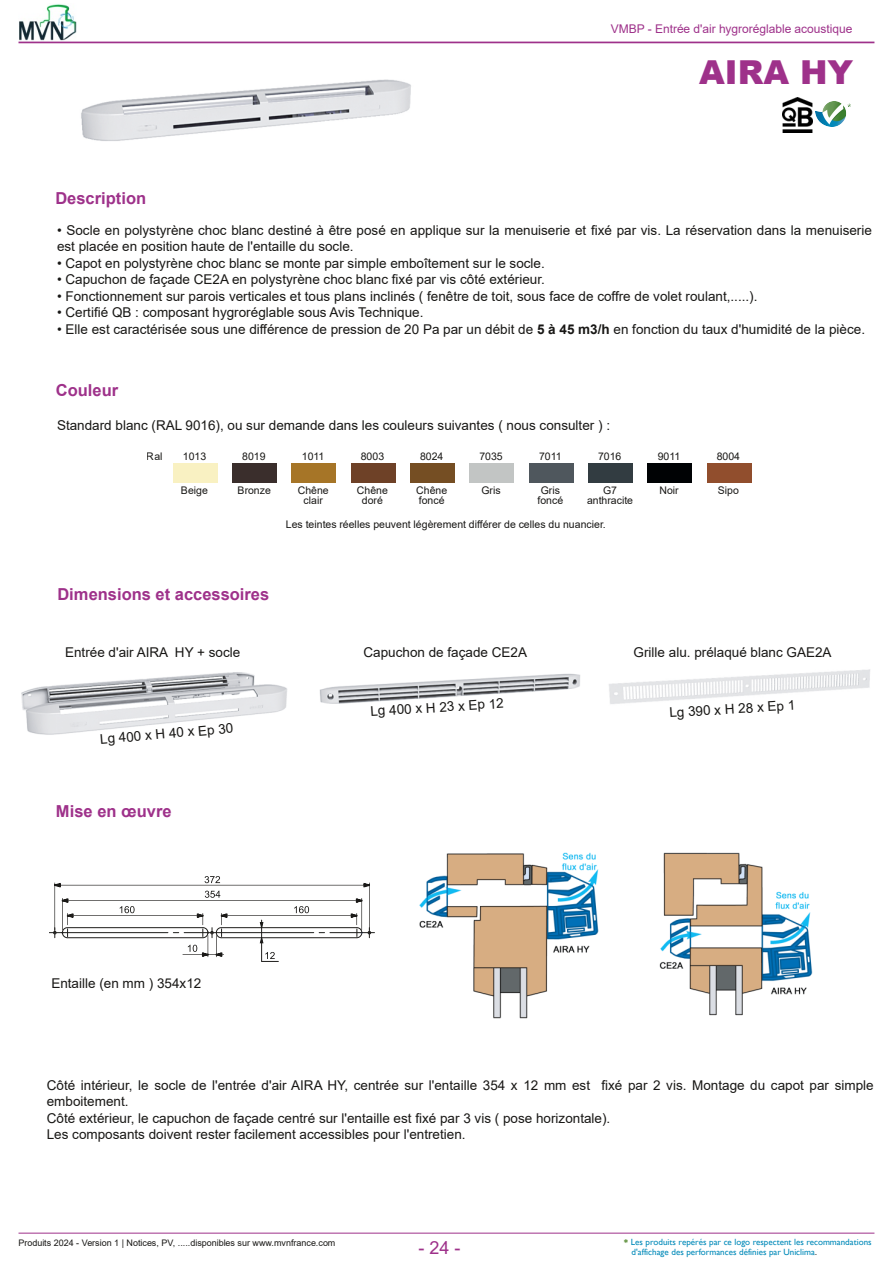
<style>
.page{position:relative;width:893px;height:1263px;background:#fff}
.page>*{position:absolute;margin:0;border:0;box-sizing:border-box;transform-origin:0 0}
.t1{font:900 33px "Arial";color:#9e318a}
.t2{font:18px "Arial";color:#9e318a}
.t3{font:700 16.5px "Arial";color:#9e318a}
.t4{font:13.5px/16.5px "Arial";color:#181715}
.t5{font:12px "Arial";letter-spacing:-.005em;color:#9e318a}
.t6{font:10.5px/10.5px "Arial";color:#181715;text-align:center}
.t7{font:9px/10.5px "Gill Sans";color:#028ab9}
.t8{font:9px "Arial";letter-spacing:-.005em;color:#181715}
.s1{font-weight:700}
.s2{font-family:"Garamond";font-weight:700;color:#437e1b}
.s3{font-family:"Arial";color:#181715}
</style>
<div class="page">
<hr style="left:19px;top:42px;width:855px;height:1px;background:#9e318a">
<img style="left:815px;top:102px;width:36px;height:25px">
<img style="left:19px;top:4px;width:58px;height:37px">
<hr style="left:19px;top:1233px;width:855px;height:1px;background:#9e318a">
<img style="left:81px;top:79px;width:330px;height:62px">
<img style="left:21px;top:672px;width:266px;height:63px">
<img style="left:319px;top:673px;width:261px;height:31px">
<img style="left:419px;top:852px;width:180px;height:167px">
<img style="left:659px;top:852px;width:154px;height:164px">
<svg style="left:49px;top:876px;width:325px;height:86px"></svg>
<img style="left:609px;top:669px;width:261px;height:35px">
<img style="left:782px;top:97px;width:30px;height:35px">
<div style="left:173px;top:463px;width:44px;height:20px;background:#f9f1c2"></div>
<div style="left:232px;top:463px;width:45px;height:20px;background:#3a2e2c"></div>
<div style="left:292px;top:463px;width:44px;height:20px;background:#a67527"></div>
<div style="left:470px;top:463px;width:44px;height:20px;background:#c2c5c4"></div>
<div style="left:351px;top:463px;width:44px;height:20px;background:#6e4127"></div>
<div style="left:410px;top:463px;width:45px;height:20px;background:#754e23"></div>
<div style="left:529px;top:463px;width:44px;height:20px;background:#4f575d"></div>
<div style="left:588px;top:463px;width:44px;height:20px;background:#323c41"></div>
<div style="left:648px;top:463px;width:44px;height:20px;background:#000204"></div>
<div style="left:707px;top:463px;width:44px;height:20px;background:#914e2d"></div>
<p class="t5" style="left:611px;top:22px;width:243px">VMBP - Entrée d'air hygroréglable acoustique</p>
<h1 class="t1" style="left:699px;top:48px;width:155px">AIRA HY</h1>
<p class="t3" style="left:55px;top:189px;width:92px">Description</p>
<p class="t4" style="left:57px;top:222px;width:816px">• Socle en polystyrène choc blanc destiné à être posé en applique sur la menuiserie et fixé par vis. La réservation dans la menuiserie est placée en position haute de l'entaille du socle.</p>
<p class="t4" style="left:57px;top:255px;width:489px">• Capot en polystyrène choc blanc se monte par simple emboîtement sur le socle.</p>
<p class="t4" style="left:57px;top:271px;width:489px">• Capuchon de façade CE2A en polystyrène choc blanc fixé par vis côté extérieur.</p>
<p class="t4" style="left:57px;top:288px;width:702px">• Fonctionnement sur parois verticales et tous plans inclinés ( fenêtre de toit, sous face de coffre de volet roulant,.....).</p>
<p class="t4" style="left:57px;top:304px;width:368px">• Certifié QB : composant hygroréglable sous Avis Technique.</p>
<p class="t4" style="left:57px;top:321px;width:810px">• Elle est caractérisée sous une différence de pression de 20 Pa par un débit de <span class="s1">5 à 45 m3/h</span> en fonction du taux d'humidité de la pièce.</p>
<p class="t3" style="left:56px;top:381px;width:64px">Couleur</p>
<p class="t4" style="left:57px;top:417px;width:555px">Standard blanc (RAL 9016), ou sur demande dans les couleurs suivantes ( nous consulter ) :</p>
<p class="t6" style="left:147px;top:451px;width:17px">Ral</p>
<p class="t6" style="left:183px;top:451px;width:25px">1013</p>
<p class="t6" style="left:242px;top:451px;width:25px">8019</p>
<p class="t6" style="left:302px;top:451px;width:24px">1011</p>
<p class="t6" style="left:361px;top:451px;width:25px">8003</p>
<p class="t6" style="left:420px;top:451px;width:25px">8024</p>
<p class="t6" style="left:479px;top:451px;width:25px">7035</p>
<p class="t6" style="left:539px;top:451px;width:24px">7011</p>
<p class="t6" style="left:598px;top:451px;width:25px">7016</p>
<p class="t6" style="left:658px;top:451px;width:24px">9011</p>
<p class="t6" style="left:238px;top:485px;width:35px">Bronze</p>
<p class="t6" style="left:298px;top:485px;width:33px">Chêne clair</p>
<p class="t6" style="left:357px;top:485px;width:33px">Chêne doré</p>
<p class="t6" style="left:416px;top:485px;width:33px;text-align:left">Chêne foncé</p>
<p class="t6" style="left:481px;top:485px;width:21px">Gris</p>
<p class="t6" style="left:538px;top:485px;width:27px">Gris foncé</p>
<p class="t6" style="left:587px;top:485px;width:48px">G7 anthracite</p>
<p class="t6" style="left:659px;top:485px;width:21px">Noir</p>
<p class="t6" style="left:181px;top:485px;width:28px">Beige</p>
<p class="t6" style="left:286px;top:519px;width:321px">Les teintes réelles peuvent légèrement différer de celles du nuancier.</p>
<p class="t3" style="left:57px;top:585px;width:213px">Dimensions et accessoires</p>
<p class="t6" style="left:717px;top:451px;width:25px">8004</p>
<p class="t6" style="left:718px;top:485px;width:23px">Sipo</p>
<p class="t4" style="left:65px;top:644px;width:177px">Entrée d'air AIRA HY + socle</p>
<p class="t4" style="left:99px;top:731px;width:135px;rotate:-5deg">Lg400xH40xEp30</p>
<p class="t3" style="left:56px;top:801px;width:117px">Mise en œuvre</p>
<p class="t4" style="left:51px;top:975px;width:152px">Entaille (en mm ) 354x12</p>
<p class="t4" style="left:364px;top:644px;width:165px">Capuchon de façade CE2A</p>
<p class="t4" style="left:370px;top:703px;width:135px;rotate:-4deg">Lg400xH23xEp12</p>
<p class="t4" style="left:634px;top:644px;width:199px">Grille alu. prélaqué blanc GAE2A</p>
<p class="t4" style="left:669px;top:705px;width:128px;rotate:-4deg">Lg390xH28xEp1</p>
<p class="t4" style="left:47px;top:1077px;width:828px">Côté intérieur, le socle de l'entrée d'air AIRA HY, centrée sur l'entaille 354 x 12 mm est fixé par 2 vis. Montage du capot par simple emboitement.<br>Côté extérieur, le capuchon de façade centré sur l'entaille est fixé par 3 vis ( pose horizontale).<br>Les composants doivent rester facilement accessibles pour l'entretien.</p>
<p class="t8" style="left:18px;top:1237px;width:318px">Produits 2024 - Version 1 | Notices, PV, .....disponibles sur www.mvnfrance.com</p>
<h2 class="t2" style="left:419px;top:1238px;width:43px">-24-</h2>
<p class="t7" style="left:632px;top:1236px;width:242px;text-indent:-8px"><span class="s2">*</span> Les produits repérés par ce logo respectent les recommandations d'affichage des performances définies par Uniclima<span class="s3">.</span></p>
</div>
